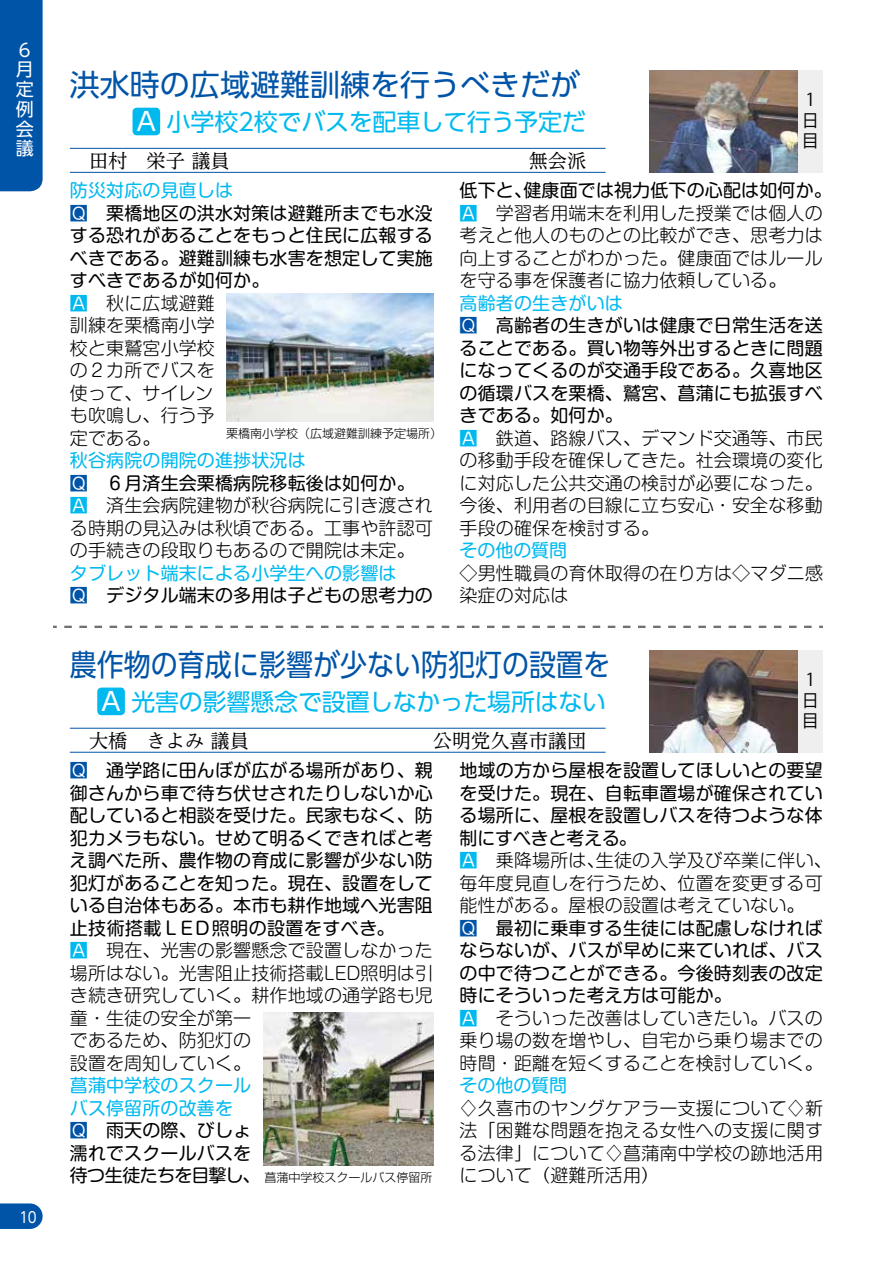
<style>
.page{position:relative;width:893px;height:1263px;background:#fff}
.page>*{position:absolute;margin:0;border:0;box-sizing:border-box;transform-origin:0 0}
.t1{font:30px "UD Shin Go Pro";color:#0054a7;scale:.9 1}
.t2{font:30px "UD Shin Go Pro";color:#0054a7}
.t3{font:24px "UD Shin Go Pro";letter-spacing:-.01em;color:#00b9ef}
.t4{font:19.2px "UD Reimin Pro";color:#000}
.t5{font:18px/22.5px "Shin M Go Pro";letter-spacing:.01em;color:#000}
.t6{font:300 18px/22.5px "Shin M Go Pro";letter-spacing:.01em;color:#000}
.t7{font:18px "Shin M Go Pro";letter-spacing:-.005em;color:#00b9ef}
.t8{font:18px/19.8px "UD Shin Go Pro";color:#fff}
.t9{font:17.7px/20.4px "Koz Go Pr 6 N";color:#000}
.t10{font:15px "UD Shin Go Pro";color:#fff;scale:.9 1}
.t11{font:300 12px "Shin Go Pro";color:#000}
.s1{font-size:25.5px;color:#fff}
.s2{color:#00b9ef}
.s3{color:#0054a7}
.s4{font-weight:300}
.s5{font-weight:400;color:#00b9ef}
.s6{font-weight:400;color:#0054a7}
.s7{font-weight:400}
</style>
<div class="page">
<img style="left:649px;top:650px;width:149px;height:102px">
<img style="left:649px;top:70px;width:149px;height:102px">
<div style="left:798px;top:650px;width:25px;height:102px;background:#efefef"></div>
<hr style="left:70px;top:728px;width:536px;height:1px;background:#0054a7">
<hr style="left:70px;top:752px;width:536px;height:1px;background:#0054a7">
<div style="left:97px;top:687px;width:28px;height:28px;background:#00b9ef;border-radius:4px"></div>
<img style="left:263px;top:1013px;width:170px;height:152px">
<div style="left:798px;top:70px;width:25px;height:102px;background:#efefef"></div>
<hr style="left:70px;top:148px;width:536px;height:1px;background:#0054a7">
<hr style="left:70px;top:172px;width:536px;height:1px;background:#0054a7">
<div style="left:133px;top:108px;width:27px;height:27px;background:#00b9ef;border-radius:4px"></div>
<img style="left:227px;top:294px;width:207px;height:127px">
<svg style="left:64px;top:626px;width:759px;height:2px"></svg>
<svg style="left:0;top:1203px;width:43px;height:26px"></svg>
<div style="left:0;top:0;width:43px;height:191px;background:#0054a7"></div>
<p class="t8" style="left:16px;top:39px;width:19px">6月定例会議</p>
<p class="t10" style="left:20px;top:1205px;width:21px">10</p>
<h1 class="t2" style="left:70px;top:61px;width:511px">洪水時の広域避難訓練を行うべきだが</h1>
<h2 class="t3" style="left:137px;top:102px;width:451px"><span class="s1">A</span> 小学校2校でバスを配車して行う予定だ</h2>
<p class="t4" style="left:70px;top:145px;width:161px">　田村　栄子 議員</p>
<p class="t4" style="left:529px;top:145px;width:78px">無会派　</p>
<p class="t9" style="left:802px;top:90px;width:16px">1日目</p>
<p class="t5" style="left:70px;top:177px;width:365px"><span class="s2">防災対応の見直しは<br></span><span class="s3">Q</span>　栗橋地区の洪水対策は避難所までも水没する恐れがあることをもっと住民に広報するべきである。避難訓練も水害を想定して実施すべきであるが如何か。<br><span class="s2">A</span> <span class="s4">秋に広域避難<br>訓練を栗橋南小学<br>校と東鷲宮小学校<br>の２カ所でバスを<br>使って、サイレン<br>も吹鳴し、行う予<br>定である。</span></p>
<p class="t6" style="left:70px;top:447px;width:365px"><span class="s5">秋谷病院の開院の進捗状況は<br></span><span class="s6">Q</span><span class="s7">　６月済生会栗橋病院移転後は如何か。<br></span><span class="s5">A</span> 済生会病院建物が秋谷病院に引き渡される時期の見込みは秋頃である。工事や許認可の手続きの段取りもあるので開院は未定。</p>
<p class="t5" style="left:70px;top:559px;width:365px"><span class="s2">タブレット端末による小学生への影響は<br></span><span class="s3">Q</span>　デジタル端末の多用は子どもの思考力の</p>
<p class="t11" style="left:226px;top:423px;width:217px">栗橋南小学校（広域避難訓練予定場所）</p>
<p class="t6" style="left:460px;top:177px;width:374px"><span class="s7">低下と、健康面では視力低下の心配は如何か。<br></span><span class="s5">A</span> 学習者用端末を利用した授業では個人の考えと他人のものとの比較ができ、思考力は向上することがわかった。健康面ではルールを守る事を保護者に協力依頼している。</p>
<p class="t6" style="left:460px;top:290px;width:365px"><span class="s5">高齢者の生きがいは<br></span><span class="s6">Q</span><span class="s7">　高齢者の生きがいは健康で日常生活を送ることである。買い物等外出するときに問題になってくるのが交通手段である。久喜地区の循環バスを栗橋、鷲宮、菖蒲にも拡張すべきである。如何か。<br></span><span class="s5">A</span> 鉄道、路線バス、デマンド交通等、市民の移動手段を確保してきた。社会環境の変化に対応した公共交通の検討が必要になった。今後、利用者の目線に立ち安心・安全な移動手段の確保を検討する。</p>
<p class="t7" style="left:460px;top:536px;width:109px">その他の質問</p>
<p class="t6" style="left:460px;top:560px;width:365px">◇男性職員の育休取得の在り方は◇マダニ感染症の対応は</p>
<h1 class="t1" style="left:70px;top:640px;width:601px">農作物の育成に影響が少ない防犯灯の設置を</h1>
<h2 class="t3" style="left:102px;top:682px;width:506px"><span class="s1">A</span> 光害の影響懸念で設置しなかった場所はない</h2>
<p class="t4" style="left:70px;top:725px;width:181px">　大橋　きよみ 議員</p>
<p class="t4" style="left:433px;top:725px;width:174px">公明党久喜市議団　</p>
<p class="t9" style="left:802px;top:670px;width:16px">1日目</p>
<p class="t5" style="left:70px;top:757px;width:365px"><span class="s3">Q</span>　通学路に田んぼが広がる場所があり、親御さんから車で待ち伏せされたりしないか心配していると相談を受けた。民家もなく、防犯カメラもない。せめて明るくできればと考え調べた所、農作物の育成に影響が少ない防犯灯があることを知った。現在、設置をしている自治体もある。本市も耕作地域へ光害阻止技術搭載ＬEＤ照明の設置をすべき。<br><span class="s2">A</span> <span class="s4">現在、光害の影響懸念で設置しなかった場所はない。光害阻止技術搭載LED照明は引き続き研究していく。耕作地域の通学路も児童・生徒の安全が第一<br>であるため、防犯灯の<br>設置を周知していく。</span></p>
<p class="t5" style="left:70px;top:1072px;width:192px"><span class="s2">菖蒲中学校のスクールバス停留所の改善を<br></span><span class="s3">Q</span>　雨天の際、びしょ濡れでスクールバスを待つ生徒たちを目撃し、</p>
<p class="t11" style="left:265px;top:1167px;width:169px">菖蒲中学校スクールバス停留所</p>
<p class="t5" style="left:460px;top:757px;width:374px">地域の方から屋根を設置してほしいとの要望を受けた。現在、自転車置場が確保されている場所に、屋根を設置しバスを待つような体制にすべきと考える。<br><span class="s2">A</span> <span class="s4">乗降場所は、生徒の入学及び卒業に伴い、毎年度見直しを行うため、位置を変更する可能性がある。屋根の設置は考えていない。<br></span><span class="s3">Q</span>　最初に乗車する生徒には配慮しなければならないが、バスが早めに来ていれば、バスの中で待つことができる。今後時刻表の改定時にそういった考え方は可能か。<br><span class="s2">A</span> <span class="s4">そういった改善はしていきたい。バスの乗り場の数を増やし、自宅から乗り場までの時間・距離を短くすることを検討していく。</span></p>
<p class="t7" style="left:460px;top:1071px;width:109px">その他の質問</p>
<p class="t6" style="left:460px;top:1094px;width:365px;text-align:justify">♢久喜市のヤングケアラー支援について♢新法「困難な問題を抱える女性への支援に関する法律」について♢菖蒲南中学校の跡地活用について（避難所活用）</p>
</div>
